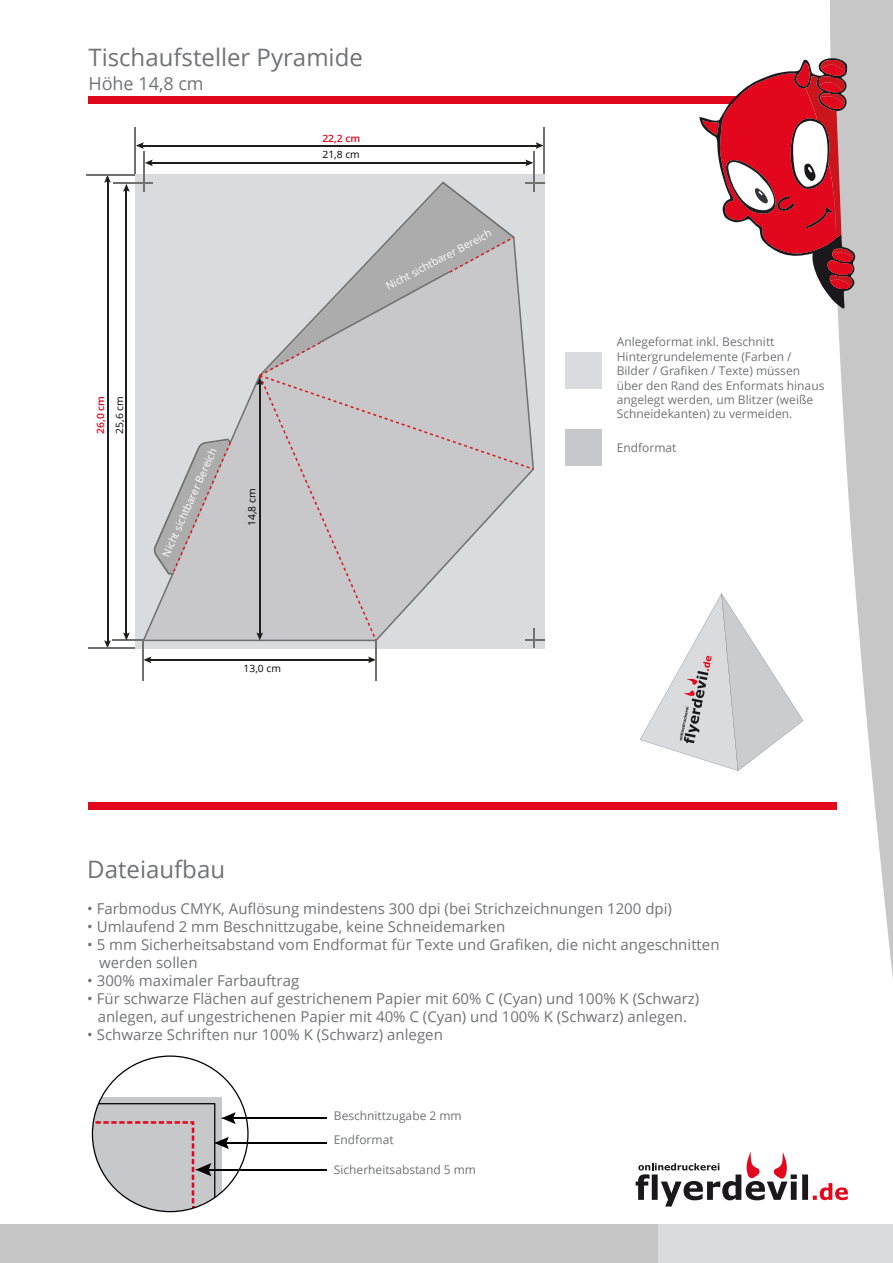
<style>
.page{position:relative;width:893px;height:1263px;background:#fff}
.page>*{position:absolute;margin:0;border:0;box-sizing:border-box;transform-origin:0 0}
.t1{font:24px "Open Sans";color:#717274}
.t2{font:18px "Open Sans";color:#717274}
.t3{font:15px/18px "Open Sans";color:#717274}
.t4{font:12px/14.4px "Open Sans";color:#717274}
.t5{font:10.5px "Open Sans";color:#fff}
.t6{font:600 10.05px/18.9px "Open Sans";color:#e2071c}
.t7{font:10.05px "Open Sans";color:#020203}
.s1{font-weight:400;color:#020203}
</style>
<div class="page">
<div style="left:135px;top:174px;width:409px;height:474px;background:#d9dbdc"></div>
<div style="left:0;top:1224px;width:658px;height:39px;background:#c6c6c6"></div>
<div style="left:658px;top:1224px;width:235px;height:39px;background:#d9dbdc"></div>
<svg style="left:830px;top:0;width:63px;height:979px;fill:#c7c7c7"></svg>
<div style="left:88px;top:96px;width:675px;height:8px;background:#e2071c"></div>
<svg style="left:699px;top:58px;width:157px;height:253px"></svg>
<svg style="left:636px;top:1152px;width:212px;height:54px"></svg>
<div style="left:88px;top:802px;width:749px;height:8px;background:#e2071c"></div>
<hr style="left:543px;top:127px;width:1px;height:47px;background:#70706f">
<hr style="left:141px;top:145px;width:397px;height:1px;background:#1e1e1c">
<svg style="left:136px;top:142px;width:8px;height:7px"></svg>
<svg style="left:536px;top:142px;width:8px;height:7px"></svg>
<hr style="left:231px;top:1117px;width:96px;height:2px;background:#020203">
<hr style="left:224px;top:1142px;width:103px;height:2px;background:#020203">
<hr style="left:206px;top:1169px;width:121px;height:1px;background:#020203">
<svg style="left:92px;top:1055px;width:157px;height:157px"></svg>
<div style="left:565px;top:352px;width:37px;height:37px;background:#d9dbdc"></div>
<div style="left:565px;top:430px;width:37px;height:36px;background:#c7c8c9"></div>
<hr style="left:150px;top:162px;width:378px;height:2px;background:#1e1e1c">
<svg style="left:145px;top:159px;width:8px;height:7px"></svg>
<svg style="left:525px;top:159px;width:8px;height:7px"></svg>
<hr style="left:107px;top:180px;width:1px;height:463px;background:#1e1e1c">
<svg style="left:104px;top:640px;width:7px;height:8px"></svg>
<svg style="left:104px;top:176px;width:7px;height:7px"></svg>
<hr style="left:134px;top:127px;width:2px;height:47px;background:#70706f">
<hr style="left:533px;top:151px;width:2px;height:41px;background:#70706f">
<hr style="left:86px;top:174px;width:49px;height:2px;background:#70706f">
<hr style="left:143px;top:151px;width:2px;height:41px;background:#70706f">
<hr style="left:113px;top:182px;width:39px;height:1px;background:#70706f">
<hr style="left:88px;top:648px;width:47px;height:1px;background:#70706f">
<hr style="left:113px;top:640px;width:31px;height:1px;background:#70706f">
<hr style="left:126px;top:189px;width:1px;height:446px;background:#1e1e1c">
<svg style="left:123px;top:632px;width:7px;height:8px"></svg>
<svg style="left:123px;top:184px;width:7px;height:8px"></svg>
<hr style="left:533px;top:628px;width:2px;height:20px;background:#70706f">
<svg style="left:142px;top:181px;width:391px;height:460px"></svg>
<svg style="left:263px;top:183px;width:251px;height:54px"></svg>
<svg style="left:154px;top:439px;width:77px;height:136px"></svg>
<hr style="left:149px;top:659px;width:222px;height:2px;background:#1e1e1c">
<svg style="left:144px;top:656px;width:7px;height:7px"></svg>
<svg style="left:368px;top:656px;width:7px;height:7px"></svg>
<hr style="left:143px;top:640px;width:1px;height:40px;background:#70706f">
<hr style="left:375px;top:640px;width:2px;height:40px;background:#70706f">
<svg style="left:640px;top:593px;width:163px;height:178px"></svg>
<svg style="left:256px;top:237px;width:288px;height:404px"></svg>
<p class="t1" style="left:88px;top:41px;width:276px">Tischaufsteller Pyramide</p>
<p class="t2" style="left:88px;top:71px;width:117px">Höhe 14,8 cm</p>
<p class="t6" style="left:322px;top:128px;width:40px">22,2 cm</p>
<p class="t6" style="left:91px;top:434px;width:40px;rotate:-90deg">26,0 cm<br><span class="s1">25,6 cm</span></p>
<p class="t5" style="left:159px;top:553px;width:119px;rotate:-66deg">Nicht sichtbarer Bereich</p>
<p class="t7" style="left:245px;top:526px;width:39px;rotate:-90deg">14,8 cm</p>
<p class="t7" style="left:322px;top:148px;width:39px">21,8 cm</p>
<p class="t5" style="left:383px;top:281px;width:119px;rotate:-28deg">Nicht sichtbarer Bereich</p>
<p class="t7" style="left:244px;top:661px;width:39px">13,0 cm</p>
<p class="t4" style="left:617px;top:335px;width:209px">Anlegeformat inkl. Beschnitt<br>Hintergrundelemente (Farben /<br>Bilder / Grafiken / Texte) müssen über den Rand des Enformats hinaus angelegt werden, um Blitzer (weiße<br>Schneidekanten) zu vermeiden.</p>
<p class="t4" style="left:617px;top:440px;width:61px">Endformat</p>
<p class="t1" style="left:87px;top:853px;width:139px">Dateiaufbau</p>
<p class="t3" style="left:87px;top:899px;width:586px">• Farbmodus CMYK, Auflösung mindestens 300 dpi (bei Strichzeichnungen 1200 dpi)</p>
<p class="t3" style="left:87px;top:917px;width:420px">• Umlaufend 2 mm Beschnittzugabe, keine Schneidemarken</p>
<p class="t3" style="left:99px;top:935px;width:622px;text-indent:-12px">• 5 mm Sicherheitsabstand vom Endformat für Texte und Grafiken, die nicht angeschnitten werden sollen</p>
<p class="t3" style="left:87px;top:971px;width:213px">• 300% maximaler Farbauftrag</p>
<p class="t3" style="left:87px;top:989px;width:614px;text-align:center">• Für schwarze Flächen auf gestrichenem Papier mit 60% C (Cyan) und 100% K (Schwarz) anlegen, auf ungestrichenen Papier mit 40% C (Cyan) und 100% K (Schwarz) anlegen.</p>
<p class="t3" style="left:87px;top:1025px;width:357px">• Schwarze Schriften nur 100% K (Schwarz) anlegen</p>
<p class="t4" style="left:334px;top:1102px;width:129px;line-height:24.8px">Beschnittzugabe 2 mm<br>Endformat</p>
<p class="t4" style="left:334px;top:1162px;width:144px">Sicherheitsabstand 5 mm</p>
</div>
